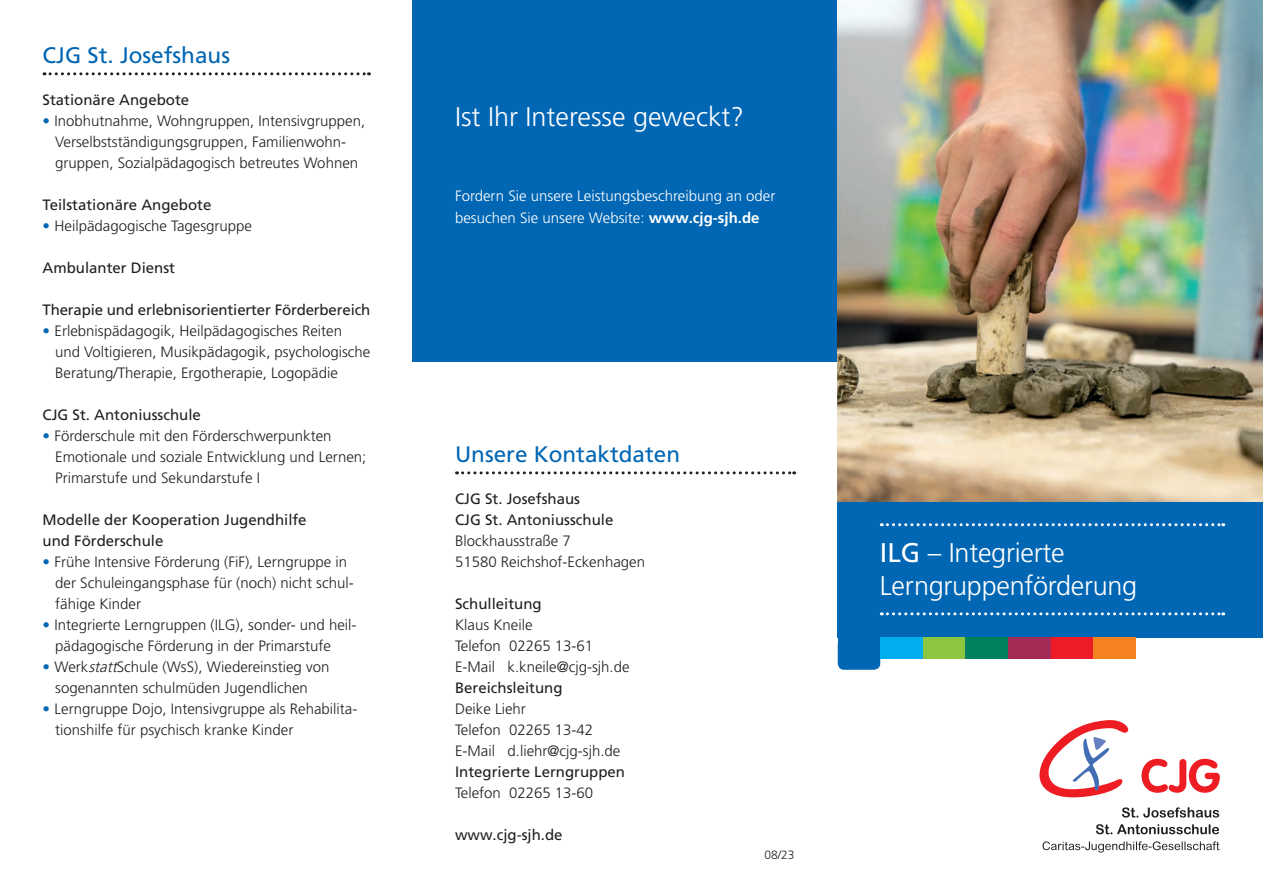
<style>
.page{position:relative;width:1263px;height:893px;background:#fff}
.page>*{position:absolute;margin:0;border:0;box-sizing:border-box;transform-origin:0 0}
.t1{font:300 27px/33px "Frutiger LT Pro";letter-spacing:-.01em;color:#fff}
.t2{font:22.5px "Frutiger LT Pro";color:#0166b3}
.t3{font:300 15px/21px "Frutiger LT Pro";color:#231f20}
.t4{font:15px/21px "Frutiger LT Pro";color:#231f20}
.t5{font:300 15px/21.6px "Frutiger LT Pro";color:#fff}
.t6{font:300 12px "Frutiger LT Pro";color:#231f20}
.s1{color:#0166b3}
.s2{font-style:italic}
.s3{font-weight:700}
.s4{font-weight:400}
</style>
<div class="page">
<div style="left:412px;top:0;width:426px;height:361px;background:#0166b3"></div>
<div style="left:838px;top:500px;width:425px;height:138px;background:#0166b3"></div>
<img style="left:838px;top:0;width:425px;height:502px">
<svg style="left:44px;top:72px;width:325px;height:3px"></svg>
<div style="left:838px;top:638px;width:42px;height:32px;background:#0166b3;border-radius:6px"></div>
<div style="left:838px;top:638px;width:42px;height:21px;background:#0166b3"></div>
<div style="left:880px;top:638px;width:43px;height:21px;background:#00aeef"></div>
<div style="left:923px;top:638px;width:42px;height:21px;background:#8bc63e"></div>
<div style="left:965px;top:638px;width:43px;height:21px;background:#00805f"></div>
<div style="left:1050px;top:638px;width:43px;height:21px;background:#ee1c28"></div>
<div style="left:1093px;top:638px;width:42px;height:21px;background:#f58220"></div>
<div style="left:1008px;top:638px;width:42px;height:21px;background:#a52a56"></div>
<svg style="left:1122px;top:807px;width:97px;height:11px"></svg>
<svg style="left:1141px;top:759px;width:79px;height:34px"></svg>
<svg style="left:1039px;top:720px;width:89px;height:77px"></svg>
<svg style="left:1096px;top:824px;width:123px;height:10px"></svg>
<svg style="left:1042px;top:841px;width:178px;height:12px"></svg>
<svg style="left:456px;top:471px;width:339px;height:3px"></svg>
<svg style="left:881px;top:523px;width:343px;height:3px"></svg>
<svg style="left:881px;top:612px;width:343px;height:3px"></svg>
<h2 class="t2" style="left:43px;top:42px;width:189px">CJG St. Josefshaus</h2>
<p class="t4" style="left:43px;top:89px;width:148px">Stationäre Angebote</p>
<p class="t3" style="left:43px;top:110px;width:324px;text-align:center"><span class="s1">•</span> Inobhutnahme, Wohngruppen, Intensivgruppen,<br>Verselbstständigungsgruppen, Familienwohn&shy;gruppen, Sozialpädagogisch betreutes Wohnen</p>
<p class="t4" style="left:43px;top:194px;width:170px">Teilstationäre Angebote</p>
<p class="t3" style="left:43px;top:215px;width:211px"><span class="s1">•</span> Heilpädagogische Tagesgruppe</p>
<p class="t4" style="left:43px;top:257px;width:134px">Ambulanter Dienst</p>
<p class="t4" style="left:43px;top:299px;width:329px">Therapie und erlebnisorientierter Förderbereich</p>
<p class="t3" style="left:55px;top:320px;width:317px;text-indent:-13px"><span class="s1">•</span> Erlebnispädagogik, Heilpädagogisches Reiten und Voltigieren, Musikpädagogik, psychologische<br>Beratung/Therapie, Ergotherapie, Logopädie</p>
<p class="t4" style="left:43px;top:404px;width:160px">CJG St. Antoniusschule</p>
<p class="t3" style="left:55px;top:425px;width:313px;text-indent:-13px"><span class="s1">•</span> Förderschule mit den Förderschwerpunkten<br>Emotionale und soziale Entwicklung und Lernen;<br>Primarstufe und Sekundarstufe I</p>
<p class="t4" style="left:43px;top:509px;width:265px">Modelle der Kooperation Jugendhilfe und Förderschule</p>
<p class="t3" style="left:55px;top:551px;width:300px;text-indent:-13px"><span class="s1">•</span> Frühe Intensive Förderung (FiF), Lerngruppe in der Schuleingangsphase für (noch) nicht schul&shy;fähige Kinder</p>
<p class="t3" style="left:55px;top:614px;width:303px;text-indent:-13px"><span class="s1">•</span> Integrierte Lerngruppen (ILG), sonder- und heil&shy;pädagogische Förderung in der Primarstufe</p>
<p class="t3" style="left:43px;top:656px;width:288px;text-align:center"><span class="s1">•</span> Werk<span class="s2">statt</span>Schule (WsS), Wiedereinstieg von sogenannten schulmüden Jugendlichen</p>
<p class="t3" style="left:55px;top:698px;width:304px;text-indent:-13px"><span class="s1">•</span> Lerngruppe Dojo, Intensivgruppe als Rehabilita&shy;tionshilfe für psychisch kranke Kinder</p>
<h1 class="t1" style="left:455px;top:100px;width:291px">Ist Ihr Interesse geweckt?</h1>
<p class="t5" style="left:455px;top:185px;width:322px">Fordern Sie unsere Leistungsbeschreibung an oder besuchen Sie unsere Website: <span class="s3">www.cjg-sjh.de</span></p>
<h2 class="t2" style="left:455px;top:441px;width:227px">Unsere Kontaktdaten</h2>
<p class="t4" style="left:455px;top:488px;width:160px">CJG St. Josefshaus<br>CJG St. Antoniusschule</p>
<p class="t3" style="left:455px;top:530px;width:192px">Blockhausstraße 7<br>51580 Reichshof-Eckenhagen</p>
<p class="t4" style="left:455px;top:593px;width:88px">Schulleitung</p>
<p class="t3" style="left:455px;top:614px;width:176px">Klaus Kneile<br>Telefon 02265 13-61<br>E-Mail k.kneile@cjg-sjh.de</p>
<p class="t4" style="left:455px;top:677px;width:109px">Bereichsleitung</p>
<p class="t3" style="left:455px;top:698px;width:167px">Deike Liehr<br>Telefon 02265 13-42<br>E-Mail d.liehr@cjg-sjh.de</p>
<p class="t4" style="left:455px;top:761px;width:172px">Integrierte Lerngruppen</p>
<p class="t3" style="left:455px;top:782px;width:140px">Telefon 02265 13-60</p>
<p class="t4" style="left:455px;top:824px;width:109px">www.cjg-sjh.de</p>
<p class="t6" style="left:764px;top:848px;width:32px">08/23</p>
<h1 class="t1" style="left:880px;top:537px;width:259px"><span class="s4">ILG</span> – Integrierte<br>Lerngruppenförderung</h1>
</div>
